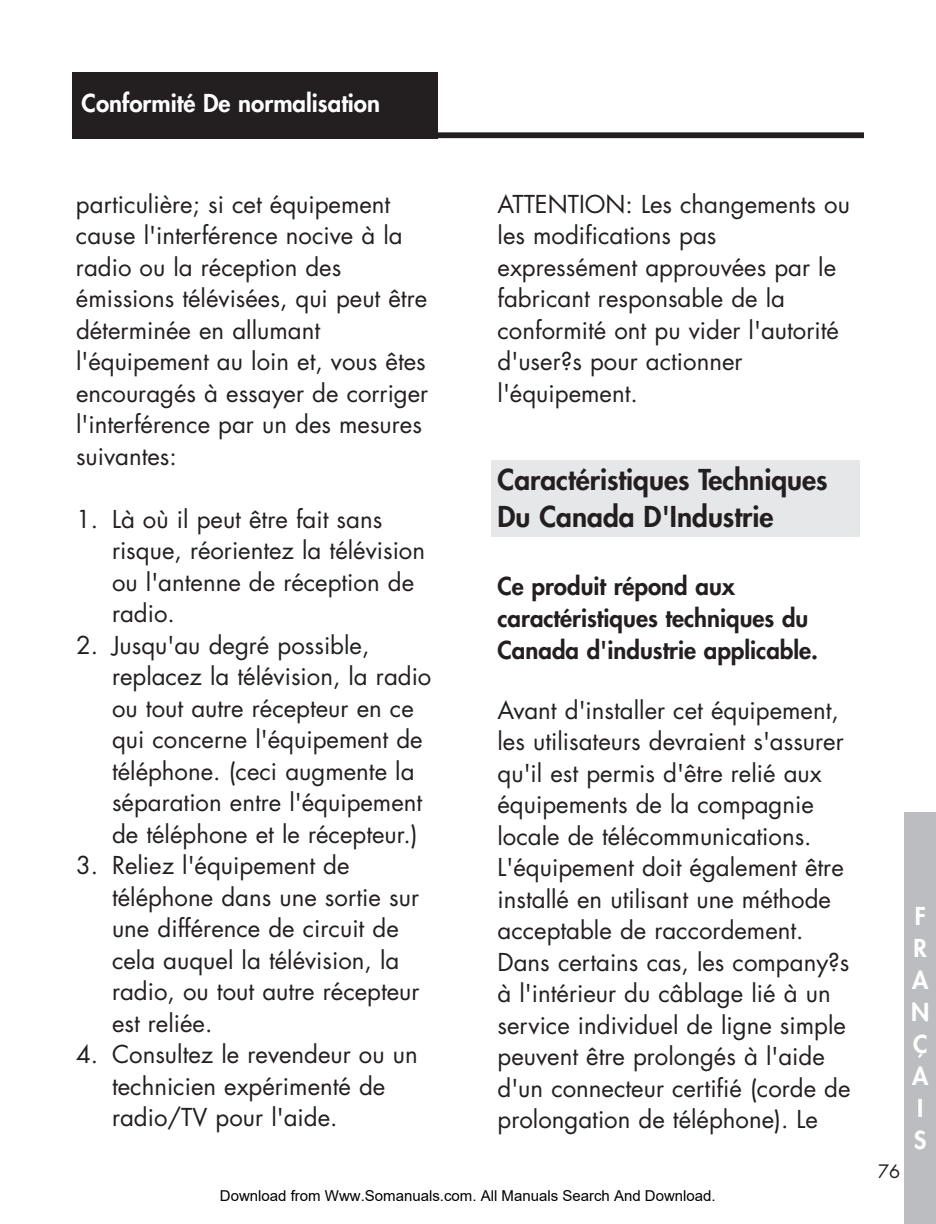
<style>
.page{position:relative;width:936px;height:1224px;background:#fff}
.page>*{position:absolute;margin:0;border:0;box-sizing:border-box;transform-origin:0 0}
.t1{font:800 28px/37.2px "Futura";color:#231f20}
.t2{font:24px/31.6px "Futura";color:#231f20}
.t3{font:800 24px/32px "Futura";color:#231f20}
.t4{font:800 24px/32px "Futura";color:#fff}
.t5{font:18px "Futura";color:#231f20}
.t6{font:15px "Arial";color:#000}
</style>
<div class="page">
<div style="left:492px;top:460px;width:368px;height:76px;background:#e6e7e9"></div>
<hr style="left:72px;top:134px;width:792px;height:4px;background:#231f20">
<div style="left:72px;top:72px;width:365px;height:66px;background:#231f20"></div>
<hr style="left:72px;top:132px;width:792px;height:4px;background:#231f20">
<div style="left:904px;top:812px;width:32px;height:412px;background:#bcbdc0"></div>
<p class="t4" style="left:82px;top:89px;width:300px">Conformité De normalisation</p>
<p class="t2" style="left:76px;top:190px;width:354px">particulière; si cet équipement cause l'interférence nocive à la radio ou la réception des émissions télévisées, qui peut être déterminée en allumant l'équipement au loin et, vous êtes encouragés à essayer de corriger l'interférence par un des mesures suivantes:</p>
<p class="t2" style="left:112px;top:505px;width:315px;text-indent:-36px">1. Là où il peut être fait sans risque, réorientez la télévision ou l'antenne de réception de radio.</p>
<p class="t2" style="left:112px;top:631px;width:321px;text-indent:-36px">2. Jusqu'au degré possible, replacez la télévision, la radio ou tout autre récepteur en ce qui concerne l'équipement de téléphone. (ceci augmente la séparation entre l'équipement de téléphone et le récepteur.)</p>
<p class="t2" style="left:112px;top:852px;width:309px;text-indent:-36px">3. Reliez l'équipement de téléphone dans une sortie sur une différence de circuit de cela auquel la télévision, la radio, ou tout autre récepteur est reliée.</p>
<p class="t2" style="left:112px;top:1041px;width:307px;text-indent:-36px">4. Consultez le revendeur ou un technicien expérimenté de radio/TV pour l'aide.</p>
<p class="t2" style="left:498px;top:190px;width:354px">ATTENTION: Les changements ou les modifications pas expressément approuvées par le fabricant responsable de la conformité ont pu vider l'autorité d'user?s pour actionner l'équipement.</p>
<p class="t1" style="left:498px;top:463px;width:332px">Caractéristiques Techniques<br>Du Canada D'Industrie</p>
<p class="t3" style="left:498px;top:572px;width:322px">Ce produit répond aux caractéristiques techniques du<br>Canada d'industrie applicable.</p>
<p class="t2" style="left:498px;top:696px;width:355px">Avant d'installer cet équipement, les utilisateurs devraient s'assurer qu'il est permis d'être relié aux équipements de la compagnie locale de télécommunications.<br>L'équipement doit également être installé en utilisant une méthode acceptable de raccordement.<br>Dans certains cas, les company?s à l'intérieur du câblage lié à un service individuel de ligne simple peuvent être prolongés à l'aide d'un connecteur certifié (corde de prolongation de téléphone). Le</p>
<p class="t6" style="left:220px;top:1187px;width:497px">Download from Www.Somanuals.com. All Manuals Search And Download.</p>
<p class="t5" style="left:878px;top:1163px;width:24px">76</p>
<p class="t4" style="left:911px;top:902px;width:20px">F<br>R<br>A<br>N<br>Ç<br>A<br>I<br>S</p>
</div>
